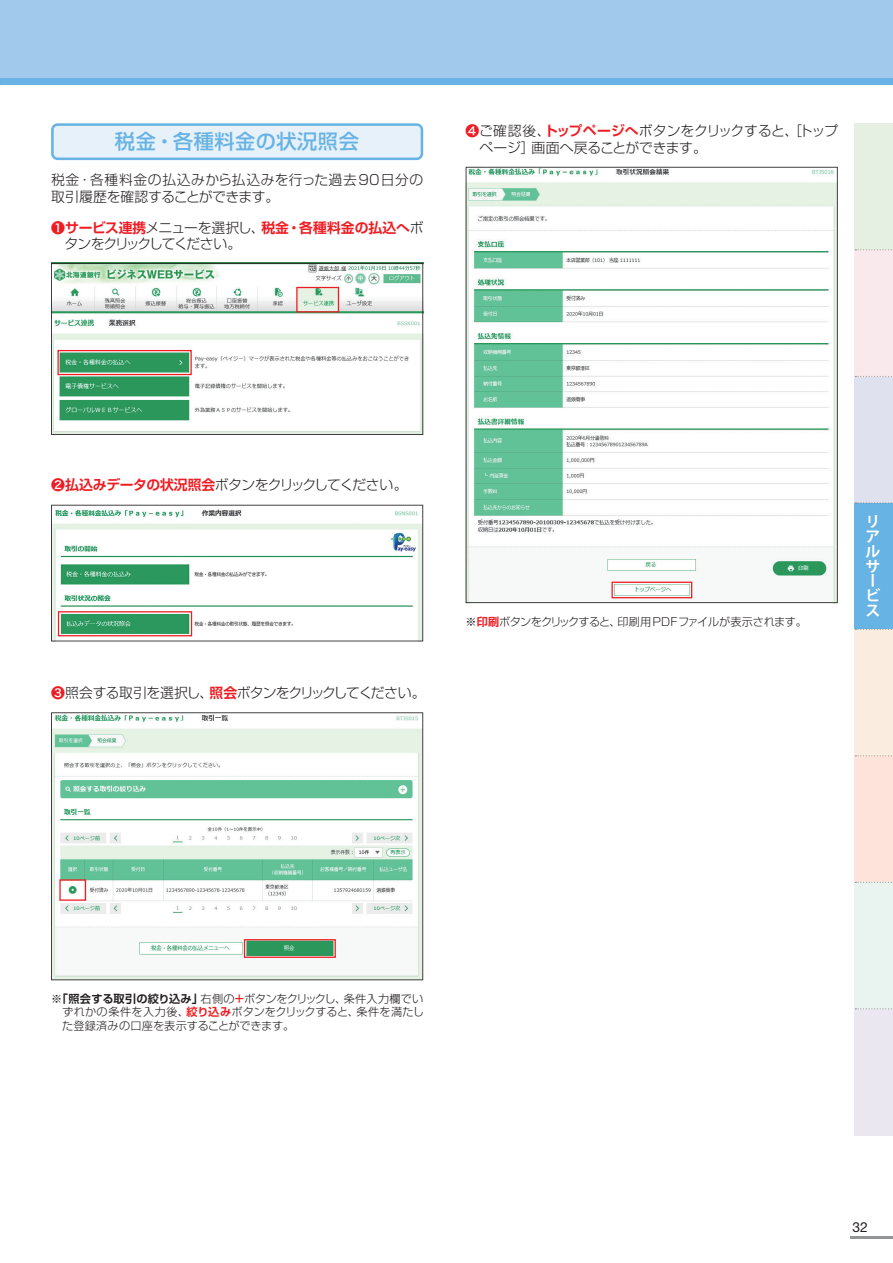
<style>
.page{position:relative;width:893px;height:1263px;background:#fff}
.page>*{position:absolute;margin:0;border:0;box-sizing:border-box;transform-origin:0 0}
.t1{font:500 20.25px "Shin Go Pr 5";letter-spacing:.025em;color:#67b3e3}
.t2{font:700 14.85px/14.9px "Koz Go Pro";color:#fff}
.t3{font:300 13.8px/16.6px "Shin Go Pr 5";letter-spacing:-.03em;color:#231f20}
.t4{font:300 13.8px/16.6px "Shin Go Pr 5";letter-spacing:.015em;color:#231f20}
.t5{font:300 13.8px "Shin Go Pr 5";letter-spacing:-.055em;color:#231f20}
.t6{font:700 13.8px "Shin Go Pr 5 De";color:#ee1d23}
.t7{font:300 13.8px "Shin Go Pr 5";letter-spacing:-.07em;color:#231f20}
.t8{font:300 13.8px "Shin Go Pr 5";letter-spacing:-.09em;color:#231f20}
.t9{font:13.8px "Helvetica Neue LT Std";color:#231f20}
.t10{font:300 11.1px/13.4px "Shin Go Pr 5";letter-spacing:-.01em;color:#231f20;text-align:justify}
.t11{font:300 11.1px "Shin Go Pr 5";letter-spacing:-.04em;color:#231f20}
.s1{font-family:"Hira Kaku Pro W6";font-weight:400}
.s2{font-family:"Shin Go Pr 5";font-weight:300;color:#231f20}
.s3{font-family:"Hira Kaku Pro W6";font-weight:400;color:#ee1d23}
.s4{font-family:"Shin Go Pr 5 De";font-weight:700;color:#ee1d23}
.s5{font-family:"Shin Go Pr 5 De";font-weight:700}
</style>
<div class="page">
<hr style="left:850px;top:1236px;width:43px;height:2px;background:#939598">
<div style="left:0;top:0;width:893px;height:85px;background:#a0c9eb"></div>
<div style="left:0;top:79px;width:893px;height:6px;background:#67b3e3"></div>
<div style="left:855px;top:756px;width:38px;height:126px;background:#fde3da"></div>
<div style="left:855px;top:376px;width:38px;height:127px;background:#dfe2ee"></div>
<div style="left:855px;top:123px;width:38px;height:127px;background:#e6f0e2"></div>
<div style="left:855px;top:250px;width:38px;height:126px;background:#fae9ec"></div>
<div style="left:855px;top:503px;width:38px;height:126px;background:#67b3e3"></div>
<div style="left:855px;top:629px;width:38px;height:127px;background:#faede0"></div>
<svg style="left:855px;top:376px;width:38px;height:1px"></svg>
<svg style="left:855px;top:249px;width:37px;height:1px"></svg>
<svg style="left:855px;top:629px;width:37px;height:1px"></svg>
<svg style="left:855px;top:755px;width:37px;height:1px"></svg>
<div style="left:855px;top:882px;width:38px;height:127px;background:#e9f3ef"></div>
<div style="left:855px;top:1009px;width:38px;height:126px;background:#ebe7f0"></div>
<svg style="left:855px;top:502px;width:37px;height:1px"></svg>
<svg style="left:855px;top:882px;width:37px;height:1px"></svg>
<svg style="left:855px;top:1008px;width:37px;height:1px"></svg>
<svg style="left:51px;top:263px;width:372px;height:172px"></svg>
<svg style="left:51px;top:505px;width:372px;height:136px"></svg>
<svg style="left:51px;top:712px;width:372px;height:268px"></svg>
<img style="left:137px;top:940px;width:197px;height:17px">
<svg style="left:466px;top:167px;width:372px;height:436px"></svg>
<img style="left:605px;top:557px;width:93px;height:42px">
<svg style="left:51px;top:123px;width:372px;height:37px;background:#d4e8f6"></svg>
<div style="left:611px;top:582px;width:81px;height:16px;border:1px solid #ee1d23"></div>
<div style="left:244px;top:939px;width:92px;height:19px;border:1px solid #ee1d23"></div>
<div style="left:59px;top:879px;width:27px;height:22px;border:1px solid #ee1d23"></div>
<div style="left:296px;top:287px;width:43px;height:25px;border:1px solid #ee1d23"></div>
<div style="left:57px;top:350px;width:135px;height:25px;border:1px solid #ee1d23"></div>
<div style="left:58px;top:611px;width:134px;height:25px;border:1px solid #ee1d23"></div>
<h1 class="t1" style="left:115px;top:125px;width:245px">税金・各種料金の状況照会</h1>
<p class="t4" style="left:51px;top:170px;width:374px">税金・各種料金の払込みから払込みを行った過去90日分の取引履歴を確認することができます。</p>
<p class="t6" style="left:51px;top:216px;width:374px"><span class="s1">❶</span>サービス連携<span class="s2">メニューを選択し、</span>税金・各種料金の払込へ<span class="s2">ボ</span></p>
<p class="t8" style="left:65px;top:233px;width:178px">タンをクリックしてください。</p>
<p class="t3" style="left:479px;top:122px;width:360px;text-indent:-14px"><span class="s3">❹</span>ご確認後、<span class="s4">トップページへ</span>ボタンをクリックすると、［トップページ］画面へ戻ることができます。</p>
<p class="t7" style="left:51px;top:473px;width:358px"><span class="s3">❷</span><span class="s4">払込みデータの状況照会</span>ボタンをクリックしてください。</p>
<p class="t5" style="left:51px;top:681px;width:376px"><span class="s3">❸</span>照会する取引を選択し、<span class="s4">照会</span>ボタンをクリックしてください。</p>
<p class="t11" style="left:466px;top:612px;width:343px">※<span class="s4">印刷</span>ボタンをクリックすると、印刷用PDFファイルが表示されます。</p>
<h2 class="t2" style="left:865px;top:515px;width:16px">リアルサービス</h2>
<p class="t10" style="left:62px;top:991px;width:363px;text-indent:-11px">※<span class="s5">「照会する取引の絞り込み」</span>右側の<span class="s4">＋</span>ボタンをクリックし、条件入力欄でいずれかの条件を入力後、<span class="s4">絞り込み</span>ボタンをクリックすると、条件を満たした登録済みの口座を表示することができます。</p>
<p class="t9" style="left:853px;top:1219px;width:17px">32</p>
</div>
